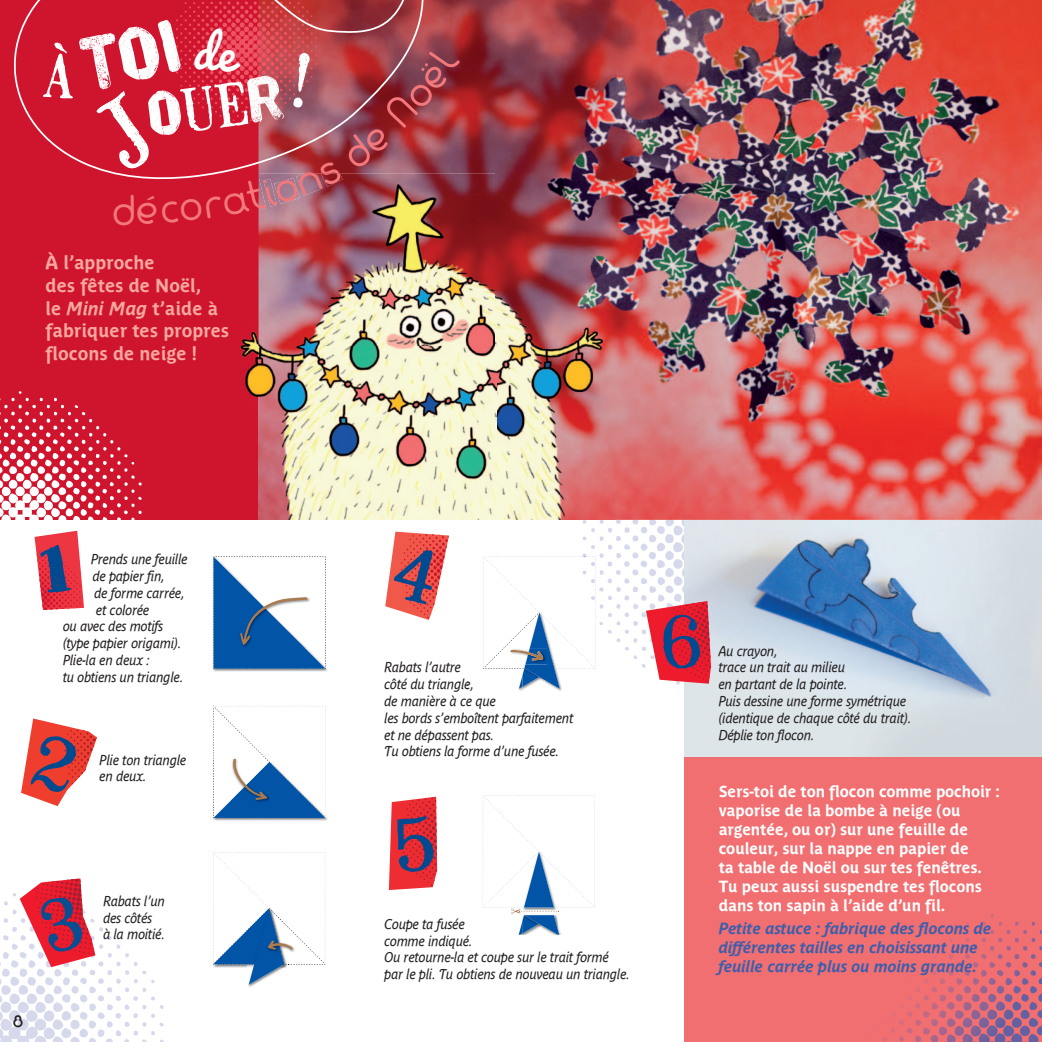
<style>
.page{position:relative;width:1042px;height:1042px;background:#fff}
.page>*{position:absolute;margin:0;border:0;box-sizing:border-box;transform-origin:0 0}
.t1{font:64.23px "HVD Poster";color:#fff}
.t2{font:21px "Fabada";color:#231f20}
.t3{font:700 18.38px/22.8px "Parisine Plus";color:#f7a7a0}
.t4{font:700 15.75px/18.9px "Parisine Plus";letter-spacing:-.005em;color:#fff}
.t5{font:italic 700 15.75px/18.9px "Parisine Plus";color:#3c5eab}
.t6{font:italic 14px/16.8px "Parisine Plus";letter-spacing:-.01em;color:#231f20;scale:.9 1}
.s1{font-family:"Mailart Rubberstamp";font-size:55.48px}
.s2{font-style:italic}
</style>
<div class="page">
<svg style="left:582px;top:520px;width:103px;height:174px"></svg>
<div style="left:685px;top:756px;width:357px;height:286px;background:#f26f71"></div>
<svg style="left:883px;top:914px;width:159px;height:128px"></svg>
<div style="left:0;top:0;width:258px;height:520px;background:#cf142e"></div>
<img style="left:212px;top:559px;width:116px;height:113px">
<svg style="left:213px;top:556px;width:113px;height:113px"></svg>
<svg style="left:483px;top:541px;width:126px;height:153px"></svg>
<svg style="left:482px;top:795px;width:113px;height:140px"></svg>
<img style="left:213px;top:817px;width:115px;height:4px">
<svg style="left:213px;top:705px;width:113px;height:114px"></svg>
<img style="left:248px;top:984px;width:7px;height:3px">
<svg style="left:213px;top:852px;width:113px;height:132px"></svg>
<img style="left:685px;top:520px;width:357px;height:236px">
<img style="left:460px;top:0;width:582px;height:520px">
<svg style="left:14px;top:0;width:29px;height:136px"></svg>
<img style="left:240px;top:173px;width:374px;height:347px">
<svg style="left:21px;top:718px;width:76px;height:88px"></svg>
<svg style="left:0;top:878px;width:164px;height:164px"></svg>
<svg style="left:385px;top:531px;width:64px;height:89px"></svg>
<svg style="left:389px;top:797px;width:48px;height:93px;background:#e83c43"></svg>
<svg style="left:43px;top:0;width:417px;height:225px"></svg>
<svg style="left:0;top:391px;width:142px;height:219px"></svg>
<svg style="left:646px;top:601px;width:65px;height:83px;background:#e94655"></svg>
<h1 class="t1" style="left:143px;top:87px;width:138px;rotate:-8deg">O<span class="s1">UE</span>R</h1>
<h3 class="t3" style="left:46px;top:251px;width:185px">À l’approche<br>des fêtes de Noël,<br>le <span class="s2">Mini Mag</span> t’aide à fabriquer tes propres flocons de neige !</h3>
<p class="t6" style="left:91px;top:551px;width:109px">Prends une feuille</p>
<p class="t6" style="left:93px;top:568px;width:82px">de papier fin,</p>
<p class="t6" style="left:95px;top:584px;width:102px">de forme carrée,</p>
<p class="t6" style="left:96px;top:601px;width:61px">et colorée</p>
<p class="t6" style="left:63px;top:618px;width:113px">ou avec des motifs</p>
<p class="t6" style="left:63px;top:635px;width:133px">(type papier origami).</p>
<p class="t6" style="left:63px;top:652px;width:98px">Plie-la en deux :</p>
<p class="t6" style="left:63px;top:668px;width:135px">tu obtiens un triangle.</p>
<p class="t6" style="left:100px;top:751px;width:98px">Plie ton triangle en deux.</p>
<h2 class="t2" style="left:12px;top:1005px;width:13px">8</h2>
<p class="t6" style="left:103px;top:892px;width:70px">Rabats l’un des côtés<br>à la moitié.</p>
<p class="t6" style="left:384px;top:659px;width:87px">Rabats l’autre</p>
<p class="t6" style="left:384px;top:709px;width:211px">les bords s’emboîtent parfaitement et ne dépassent pas.<br>Tu obtiens la forme d’une fusée.</p>
<p class="t6" style="left:384px;top:676px;width:126px">côté du triangle,<br>de manière à ce que</p>
<p class="t6" style="left:384px;top:915px;width:274px">Coupe ta fusée<br>comme indiqué.<br>Ou retourne-la et coupe sur le trait formé par le pli. Tu obtiens de nouveau un triangle.</p>
<p class="t6" style="left:719px;top:642px;width:216px">Au crayon,<br>trace un trait au milieu<br>en partant de la pointe.<br>Puis dessine une forme symétrique (identique de chaque côté du trait).<br>Déplie ton flocon.</p>
<p class="t4" style="left:719px;top:782px;width:283px">Sers-toi de ton flocon comme pochoir : vaporise de la bombe à neige (ou argentée, ou or) sur une feuille de couleur, sur la nappe en papier de<br>ta table de Noël ou sur tes fenêtres.<br>Tu peux aussi suspendre tes flocons dans ton sapin à l’aide d’un fil.</p>
<p class="t5" style="left:719px;top:919px;width:274px">Petite astuce : fabrique des flocons de différentes tailles en choisissant une feuille carrée plus ou moins grande.</p>
</div>
